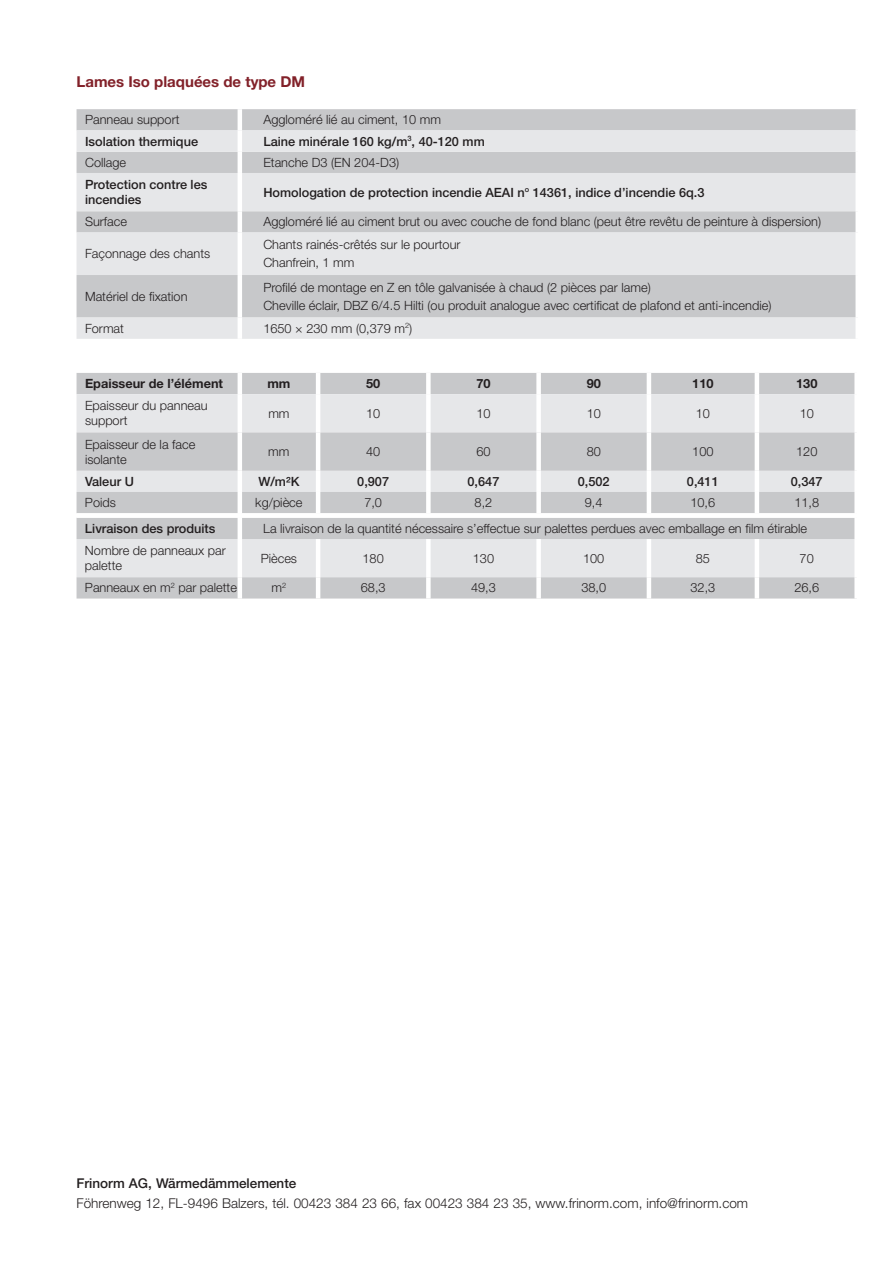
<style>
.page{position:relative;width:893px;height:1263px;background:#fff}
.page>*{position:absolute;margin:0;border:0;box-sizing:border-box;transform-origin:0 0}
.t1{font:700 15px "Helvetica Neue LT Pro";color:#822129}
.t2{font:300 13.5px "Helvetica Neue LT Pro";color:#231f20}
.t3{font:500 13.5px "Helvetica Neue LT Pro";color:#231f20}
.t4{font:300 12.75px/15px "Helvetica Neue LT Pro";color:#231f20}
.t5{font:500 12.75px/15px "Helvetica Neue LT Pro";color:#231f20}
.t6{font:700 12.75px "Helvetica Neue LT Pro";color:#231f20}
</style>
<div class="page">
<div style="left:77px;top:109px;width:778px;height:21px;background:#c7c8ca"></div>
<svg style="left:77px;top:130px;width:778px;height:209px;background:#d9dadc"></svg>
<hr style="left:238px;top:109px;width:4px;height:21px;background:#fff">
<hr style="left:238px;top:130px;width:4px;height:22px;background:#fff">
<hr style="left:238px;top:152px;width:4px;height:21px;background:#fff">
<hr style="left:238px;top:173px;width:4px;height:38px;background:#fff">
<hr style="left:238px;top:211px;width:4px;height:21px;background:#fff">
<hr style="left:238px;top:232px;width:4px;height:43px;background:#fff">
<hr style="left:238px;top:275px;width:4px;height:43px;background:#fff">
<hr style="left:238px;top:318px;width:4px;height:21px;background:#fff">
<div style="left:77px;top:373px;width:777px;height:21px;background:#c7c8ca"></div>
<div style="left:77px;top:394px;width:777px;height:38px;background:#e6e7e9"></div>
<svg style="left:77px;top:432px;width:777px;height:166px;background:#d2d3d5"></svg>
<hr style="left:238px;top:373px;width:4px;height:21px;background:#fff">
<hr style="left:316px;top:373px;width:4px;height:21px;background:#fff">
<div style="left:426px;top:373px;width:5px;height:21px;background:#fff"></div>
<div style="left:536px;top:373px;width:5px;height:21px;background:#fff"></div>
<hr style="left:647px;top:373px;width:4px;height:21px;background:#fff">
<hr style="left:755px;top:373px;width:4px;height:21px;background:#fff">
<hr style="left:238px;top:394px;width:4px;height:38px;background:#fff">
<hr style="left:316px;top:394px;width:4px;height:38px;background:#fff">
<div style="left:426px;top:394px;width:5px;height:38px;background:#fff"></div>
<div style="left:536px;top:394px;width:5px;height:38px;background:#fff"></div>
<hr style="left:647px;top:394px;width:4px;height:38px;background:#fff">
<hr style="left:755px;top:394px;width:4px;height:38px;background:#fff">
<hr style="left:238px;top:432px;width:4px;height:39px;background:#fff">
<hr style="left:316px;top:432px;width:4px;height:39px;background:#fff">
<div style="left:426px;top:432px;width:5px;height:39px;background:#fff"></div>
<div style="left:536px;top:432px;width:5px;height:39px;background:#fff"></div>
<hr style="left:647px;top:432px;width:4px;height:39px;background:#fff">
<hr style="left:755px;top:432px;width:4px;height:39px;background:#fff">
<hr style="left:238px;top:471px;width:4px;height:21px;background:#fff">
<hr style="left:316px;top:471px;width:4px;height:21px;background:#fff">
<div style="left:426px;top:471px;width:5px;height:21px;background:#fff"></div>
<div style="left:536px;top:471px;width:5px;height:21px;background:#fff"></div>
<hr style="left:647px;top:471px;width:4px;height:21px;background:#fff">
<hr style="left:755px;top:471px;width:4px;height:21px;background:#fff">
<hr style="left:238px;top:492px;width:4px;height:21px;background:#fff">
<hr style="left:316px;top:492px;width:4px;height:21px;background:#fff">
<div style="left:426px;top:492px;width:5px;height:21px;background:#fff"></div>
<div style="left:536px;top:492px;width:5px;height:21px;background:#fff"></div>
<hr style="left:647px;top:492px;width:4px;height:21px;background:#fff">
<hr style="left:755px;top:492px;width:4px;height:21px;background:#fff">
<svg style="left:77px;top:513px;width:777px;height:5px"></svg>
<hr style="left:238px;top:518px;width:4px;height:21px;background:#fff">
<hr style="left:238px;top:539px;width:4px;height:38px;background:#fff">
<hr style="left:316px;top:539px;width:4px;height:38px;background:#fff">
<div style="left:426px;top:539px;width:5px;height:38px;background:#fff"></div>
<div style="left:536px;top:539px;width:5px;height:38px;background:#fff"></div>
<hr style="left:647px;top:539px;width:4px;height:38px;background:#fff">
<hr style="left:755px;top:539px;width:4px;height:38px;background:#fff">
<hr style="left:238px;top:577px;width:4px;height:21px;background:#fff">
<hr style="left:316px;top:577px;width:4px;height:21px;background:#fff">
<div style="left:426px;top:577px;width:5px;height:21px;background:#fff"></div>
<div style="left:536px;top:577px;width:5px;height:21px;background:#fff"></div>
<hr style="left:647px;top:577px;width:4px;height:21px;background:#fff">
<hr style="left:755px;top:577px;width:4px;height:21px;background:#fff">
<p class="t1" style="left:77px;top:72px;width:230px">Lames Iso plaquées de type DM</p>
<p class="t4" style="left:85px;top:112px;width:96px">Panneau support</p>
<p class="t4" style="left:263px;top:112px;width:179px">Aggloméré lié au ciment, 10 mm</p>
<p class="t5" style="left:85px;top:133px;width:115px">Isolation thermique</p>
<p class="t5" style="left:263px;top:133px;width:223px">Laine minérale 160 kg/m<sup>3</sup>, 40-120 mm</p>
<p class="t4" style="left:85px;top:155px;width:43px">Collage</p>
<p class="t4" style="left:263px;top:155px;width:137px">Etanche D3 (EN 204-D3)</p>
<p class="t5" style="left:85px;top:177px;width:124px">Protection contre les incendies</p>
<p class="t5" style="left:263px;top:184px;width:443px">Homologation de protection incendie AEAI n<sup>o</sup> 14361, indice d’incendie 6q.3</p>
<p class="t4" style="left:85px;top:214px;width:44px">Surface</p>
<p class="t4" style="left:263px;top:214px;width:559px">Aggloméré lié au ciment brut ou avec couche de fond blanc (peut être revêtu de peinture à dispersion)</p>
<p class="t4" style="left:85px;top:246px;width:127px">Façonnage des chants</p>
<p class="t4" style="left:263px;top:235px;width:199px;line-height:18px">Chants rainés-crêtés sur le pourtour<br>Chanfrein, 1 mm</p>
<p class="t4" style="left:85px;top:289px;width:104px">Matériel de fixation</p>
<p class="t4" style="left:263px;top:278px;width:510px;line-height:18px">Profilé de montage en Z en tôle galvanisée à chaud (2 pièces par lame)<br>Cheville éclair, DBZ 6/4.5 Hilti (ou produit analogue avec certificat de plafond et anti-incendie)</p>
<p class="t4" style="left:85px;top:320px;width:40px">Format</p>
<p class="t4" style="left:263px;top:320px;width:151px">1650 × 230 mm (0,379 m<sup>2</sup>)</p>
<p class="t6" style="left:85px;top:375px;width:140px">Epaisseur de l’élément</p>
<p class="t6" style="left:267px;top:375px;width:25px">mm</p>
<p class="t6" style="left:366px;top:375px;width:16px">50</p>
<p class="t6" style="left:476px;top:375px;width:16px">70</p>
<p class="t6" style="left:587px;top:375px;width:16px">90</p>
<p class="t6" style="left:692px;top:375px;width:23px">110</p>
<p class="t6" style="left:796px;top:375px;width:23px">130</p>
<p class="t4" style="left:85px;top:398px;width:124px">Epaisseur du panneau support</p>
<p class="t4" style="left:268px;top:406px;width:23px">mm</p>
<p class="t4" style="left:366px;top:406px;width:16px">10</p>
<p class="t4" style="left:476px;top:406px;width:16px">10</p>
<p class="t4" style="left:587px;top:406px;width:16px">10</p>
<p class="t4" style="left:696px;top:406px;width:16px">10</p>
<p class="t4" style="left:800px;top:406px;width:16px">10</p>
<p class="t4" style="left:85px;top:436px;width:112px">Epaisseur de la face isolante</p>
<p class="t4" style="left:268px;top:444px;width:23px">mm</p>
<p class="t4" style="left:366px;top:444px;width:16px">40</p>
<p class="t4" style="left:476px;top:444px;width:16px">60</p>
<p class="t4" style="left:587px;top:444px;width:16px">80</p>
<p class="t4" style="left:692px;top:444px;width:23px">100</p>
<p class="t4" style="left:796px;top:444px;width:23px">120</p>
<p class="t5" style="left:85px;top:474px;width:50px">Valeur U</p>
<p class="t5" style="left:258px;top:474px;width:42px">W/m²K</p>
<p class="t5" style="left:357px;top:474px;width:33px">0,907</p>
<p class="t5" style="left:467px;top:474px;width:33px">0,647</p>
<p class="t5" style="left:578px;top:474px;width:33px">0,502</p>
<p class="t5" style="left:687px;top:474px;width:33px">0,411</p>
<p class="t5" style="left:791px;top:474px;width:33px">0,347</p>
<p class="t4" style="left:85px;top:495px;width:32px">Poids</p>
<p class="t4" style="left:255px;top:495px;width:49px">kg/pièce</p>
<p class="t4" style="left:364px;top:495px;width:19px">7,0</p>
<p class="t4" style="left:475px;top:495px;width:19px">8,2</p>
<p class="t4" style="left:585px;top:495px;width:19px">9,4</p>
<p class="t4" style="left:690px;top:495px;width:26px">10,6</p>
<p class="t4" style="left:794px;top:495px;width:26px">11,8</p>
<p class="t5" style="left:85px;top:521px;width:132px">Livraison des produits</p>
<p class="t4" style="left:263px;top:521px;width:545px">La livraison de la quantité nécessaire s’effectue sur palettes perdues avec emballage en film étirable</p>
<p class="t4" style="left:85px;top:543px;width:142px">Nombre de panneaux par palette</p>
<p class="t4" style="left:261px;top:550px;width:38px">Pièces</p>
<p class="t4" style="left:363px;top:550px;width:23px">180</p>
<p class="t4" style="left:473px;top:550px;width:23px">130</p>
<p class="t4" style="left:583px;top:550px;width:23px">100</p>
<p class="t4" style="left:696px;top:550px;width:16px">85</p>
<p class="t4" style="left:800px;top:550px;width:16px">70</p>
<p class="t4" style="left:85px;top:580px;width:154px">Panneaux en m<sup>2</sup> par palette</p>
<p class="t4" style="left:272px;top:580px;width:16px">m<sup>2</sup></p>
<p class="t4" style="left:361px;top:580px;width:26px">68,3</p>
<p class="t4" style="left:471px;top:580px;width:26px">49,3</p>
<p class="t4" style="left:581px;top:580px;width:26px">38,0</p>
<p class="t4" style="left:690px;top:580px;width:26px">32,3</p>
<p class="t4" style="left:794px;top:580px;width:26px">26,6</p>
<p class="t3" style="left:77px;top:1175px;width:221px">Frinorm AG, Wärmedämmelemente</p>
<p class="t2" style="left:77px;top:1195px;width:673px">Föhrenweg 12, FL-9496 Balzers, tél. 00423 384 23 66, fax 00423 384 23 35, www.frinorm.com, info@frinorm.com</p>
</div>
